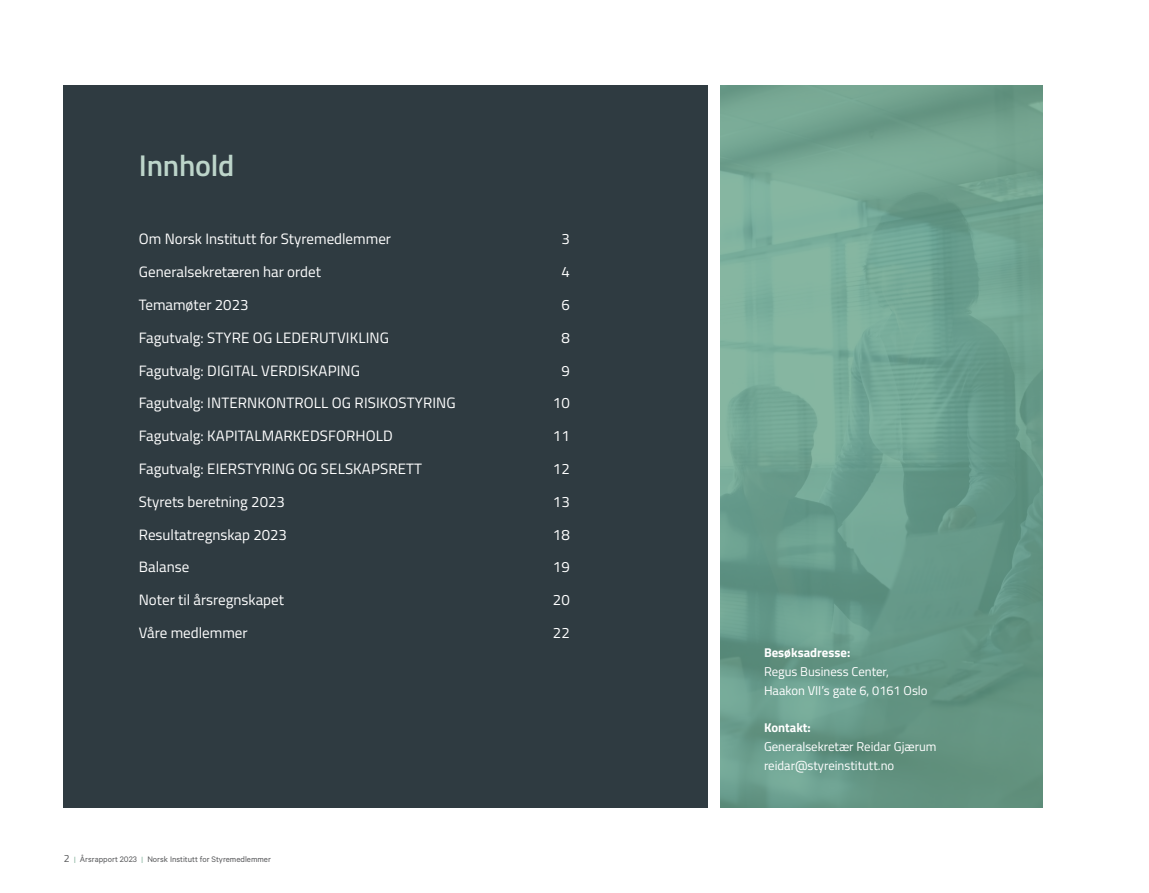
<style>
.page{position:relative;width:1149px;height:893px;background:#fff}
.page>*{position:absolute;margin:0;border:0;box-sizing:border-box;transform-origin:0 0}
.Heading_bruk{font:600 30px "Titillium Web";letter-spacing:-.01em;color:#bdd5ca}
.innhold{font:15px "Titillium Web";color:#fff}
.Brødtekst_2023{font:12.75px/18.8px "Titillium Web";color:#fff}
.Brødtekst_2023-2{font:700 12.75px "Titillium Web";color:#fff}
.t1{font:9px "Calibre";color:#57585a}
.s1{font-family:"Titillium Web";font-size:10.5px}
.s2{font-family:"Titillium Web";color:#85b39d}
</style>
<div class="page">
<svg style="left:720px;top:85px;width:322px;height:723px;background:#6da08e"></svg>
<div style="left:64px;top:85px;width:643px;height:723px;background:#2f3b41"></div>
<p class="Heading_bruk" style="left:139px;top:143px;width:97px">Innhold</p>
<p class="innhold" style="left:139px;top:228px;width:253px">Om Norsk Institutt for Styremedlemmer</p>
<p class="innhold" style="left:561px;top:228px;width:10px">3</p>
<p class="innhold" style="left:139px;top:261px;width:183px">Generalsekretæren har ordet</p>
<p class="innhold" style="left:561px;top:261px;width:10px">4</p>
<p class="innhold" style="left:139px;top:294px;width:111px">Temamøter 2023</p>
<p class="innhold" style="left:561px;top:294px;width:10px">6</p>
<p class="innhold" style="left:139px;top:327px;width:252px">Fagutvalg: STYRE OG LEDERUTVIKLING</p>
<p class="innhold" style="left:561px;top:327px;width:10px">8</p>
<p class="innhold" style="left:139px;top:359px;width:223px">Fagutvalg: DIGITAL VERDISKAPING</p>
<p class="innhold" style="left:561px;top:359px;width:10px">9</p>
<p class="innhold" style="left:139px;top:392px;width:318px">Fagutvalg: INTERNKONTROLL OG RISIKOSTYRING</p>
<p class="innhold" style="left:552px;top:392px;width:18px">10</p>
<p class="innhold" style="left:139px;top:425px;width:255px">Fagutvalg: KAPITALMARKEDSFORHOLD</p>
<p class="innhold" style="left:552px;top:425px;width:18px">11</p>
<p class="innhold" style="left:139px;top:458px;width:285px">Fagutvalg: EIERSTYRING OG SELSKAPSRETT</p>
<p class="innhold" style="left:552px;top:458px;width:18px">12</p>
<p class="innhold" style="left:139px;top:490px;width:147px">Styrets beretning 2023</p>
<p class="innhold" style="left:552px;top:490px;width:18px">13</p>
<p class="innhold" style="left:139px;top:523px;width:149px">Resultatregnskap 2023</p>
<p class="innhold" style="left:552px;top:523px;width:18px">18</p>
<p class="innhold" style="left:139px;top:556px;width:52px">Balanse</p>
<p class="innhold" style="left:552px;top:556px;width:18px">19</p>
<p class="innhold" style="left:139px;top:589px;width:146px">Noter til årsregnskapet</p>
<p class="innhold" style="left:552px;top:589px;width:18px">20</p>
<p class="innhold" style="left:139px;top:622px;width:110px">Våre medlemmer</p>
<p class="innhold" style="left:552px;top:622px;width:18px">22</p>
<p class="t1" style="left:64px;top:854px;width:208px"><span class="s1">2</span> <span class="s2">I</span> Årsrapport 2023 <span class="s2">I</span> Norsk Institutt for Styremedlemmer</p>
<p class="Brødtekst_2023-2" style="left:763px;top:643px;width:88px">Besøksadresse:</p>
<p class="Brødtekst_2023" style="left:763px;top:661px;width:165px">Regus Business Center,<br>Haakon VII’s gate 6, 0161 Oslo</p>
<p class="Brødtekst_2023-2" style="left:763px;top:718px;width:48px">Kontakt:</p>
<p class="Brødtekst_2023" style="left:763px;top:736px;width:174px">Generalsekretær Reidar Gjærum</p>
<p class="Brødtekst_2023" style="left:763px;top:755px;width:132px">reidar@styreinstitutt.no</p>
</div>
